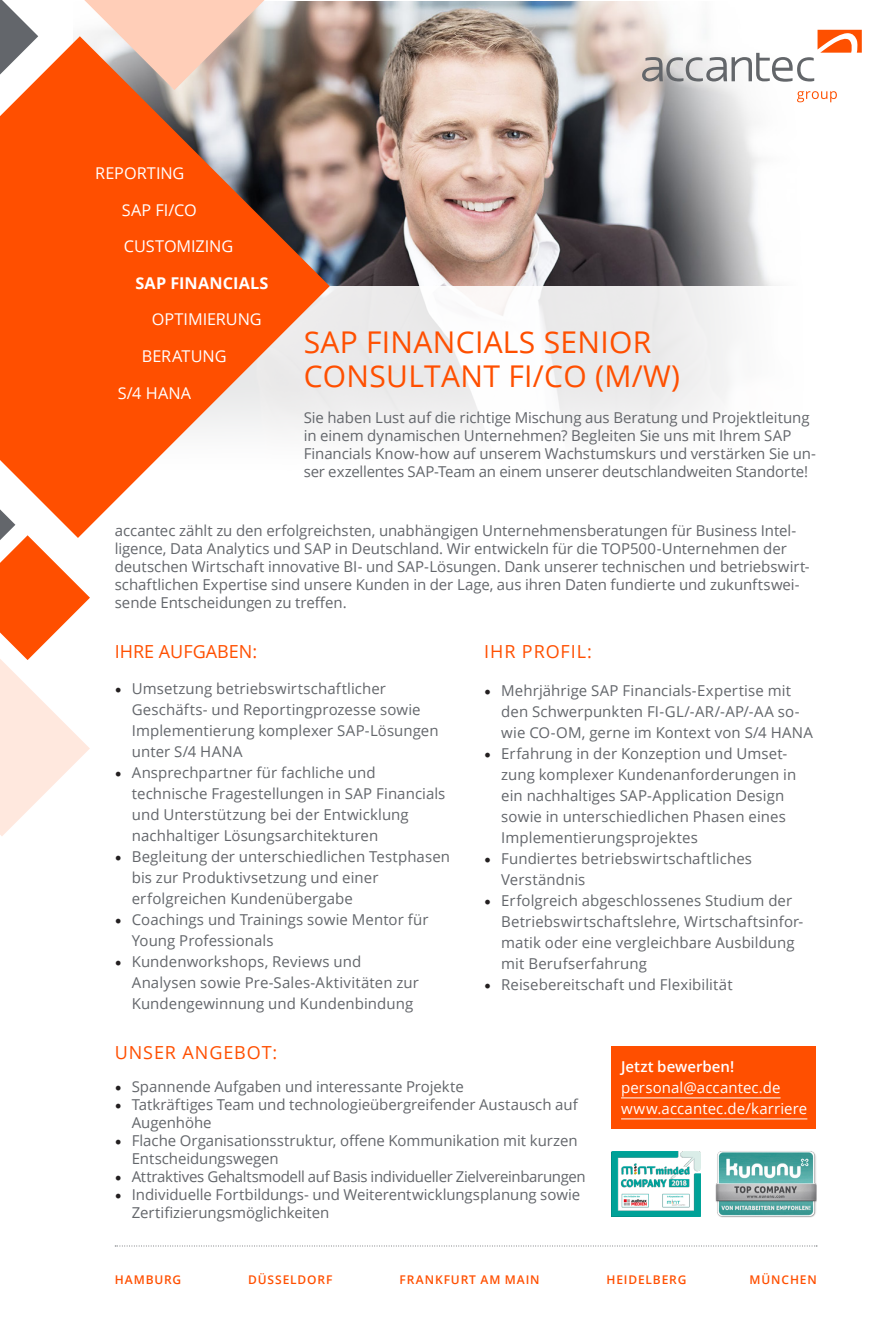
<style>
.page{position:relative;width:893px;height:1327px;background:#fff}
.page>*{position:absolute;margin:0;border:0;box-sizing:border-box;transform-origin:0 0}
.t1{font:30px/34.5px "Open Sans";letter-spacing:.01em;color:#ff4f00}
.t2{font:18px "Open Sans";letter-spacing:.05em;color:#ff4f00}
.t3{font:18px "Open Sans";color:#ff4f00}
.t4{font:16.2px "Open Sans";letter-spacing:-.005em;color:#fff}
.t5{font:700 16.2px "Open Sans";letter-spacing:.015em;color:#fff}
.t6{font:15px/21px "Open Sans";color:#63666b}
.t7{font:15px "Open Sans";letter-spacing:-.025em;color:#63666b}
.t8{font:15px/21px "Open Sans";letter-spacing:.005em;color:#fff}
.t9{font:600 15px "Open Sans";color:#fff}
.t10{font:600 12px "Open Sans";letter-spacing:.07em;color:#ff4f00}
.s1{font-family:"Minion Pro";font-size:18px;color:#231f20}
</style>
<div class="page">
<img style="left:265px;top:2px;width:573px;height:284px">
<div style="left:0;top:286px;width:893px;height:213px;background:linear-gradient(to bottom,#f0f0f0,#fefefe)"></div>
<div style="left:611px;top:1046px;width:204px;height:82px;background:#ff4f00"></div>
<svg style="left:642px;top:30px;width:220px;height:52px"></svg>
<svg style="left:797px;top:91px;width:40px;height:11px"></svg>
<svg style="left:84px;top:0;width:181px;height:36px"></svg>
<svg style="left:0;top:0;width:38px;height:36px"></svg>
<svg style="left:0;top:538px;width:90px;height:298px"></svg>
<hr style="left:621px;top:1097px;width:160px;height:1px;background:#fff">
<hr style="left:621px;top:1118px;width:186px;height:1px;background:#fff">
<svg style="left:115px;top:1245px;width:702px;height:1px"></svg>
<svg style="left:0;top:36px;width:330px;height:502px;fill:#ff4f00"></svg>
<img style="left:715px;top:1151px;width:102px;height:67px">
<img style="left:611px;top:1151px;width:90px;height:65px">
<p class="t4" style="left:95px;top:162px;width:91px">REPORTING</p>
<p class="t4" style="left:122px;top:198px;width:76px">SAP FI/CO</p>
<p class="t4" style="left:124px;top:235px;width:111px">CUSTOMIZING</p>
<p class="t5" style="left:135px;top:271px;width:135px">SAP FINANCIALS</p>
<p class="t4" style="left:152px;top:308px;width:111px">OPTIMIERUNG</p>
<p class="t4" style="left:142px;top:345px;width:86px">BERATUNG</p>
<p class="t4" style="left:118px;top:381px;width:75px">S/4 HANA</p>
<h1 class="t1" style="left:304px;top:324px;width:378px">SAP FINANCIALS SENIOR<br>CONSULTANT FI/CO (M/W)</h1>
<p class="t6" style="left:304px;top:409px;width:514px;line-height:18px">Sie haben Lust auf die richtige Mischung aus Beratung und Projektleitung in einem dynamischen Unternehmen? Begleiten Sie uns mit Ihrem SAP Financials Know-how auf unserem Wachstumskurs und verstärken Sie un&shy;ser exzellentes SAP-Team an einem unserer deutschlandweiten Standorte!</p>
<p class="t6" style="left:115px;top:521px;width:696px;line-height:18px">accantec zählt zu den erfolgreichsten, unabhängigen Unternehmensberatungen für Business Intel&shy;ligence, Data Analytics und SAP in Deutschland. Wir entwickeln für die TOP500-Unternehmen der deutschen Wirtschaft innovative BI- und SAP-Lösungen. Dank unserer technischen und betriebswirt&shy;schaftlichen Expertise sind unsere Kunden in der Lage, aus ihren Daten fundierte und zukunftswei&shy;sende Entscheidungen zu treffen.</p>
<p class="t2" style="left:484px;top:639px;width:109px">IHR PROFIL:</p>
<p class="t6" style="left:501px;top:679px;width:313px;text-indent:-17px"><span class="s1">•</span> Mehrjährige SAP Financials-Expertise mit den Schwerpunkten FI-GL/-AR/-AP/-AA so&shy;wie CO-OM, gerne im Kontext von S/4 HANA</p>
<p class="t6" style="left:501px;top:742px;width:296px;text-indent:-17px"><span class="s1">•</span> Erfahrung in der Konzeption und Umset&shy;zung komplexer Kundenanforderungen in ein nachhaltiges SAP-Application Design sowie in unterschiedlichen Phasen eines Implementierungsprojektes</p>
<p class="t6" style="left:501px;top:847px;width:252px;text-indent:-17px"><span class="s1">•</span> Fundiertes betriebswirtschaftliches<br>Verständnis</p>
<p class="t6" style="left:501px;top:889px;width:304px;text-indent:-17px"><span class="s1">•</span> Erfolgreich abgeschlossenes Studium der Betriebswirtschaftslehre, Wirtschaftsinfor&shy;matik oder eine vergleichbare Ausbildung mit Berufserfahrung</p>
<p class="t6" style="left:484px;top:973px;width:250px"><span class="s1">•</span> Reisebereitschaft und Flexibilität</p>
<p class="t3" style="left:115px;top:639px;width:144px">IHRE AUFGABEN:</p>
<p class="t6" style="left:132px;top:678px;width:308px;text-indent:-17px"><span class="s1">•</span> Umsetzung betriebswirtschaftlicher Geschäfts- und Reportingprozesse sowie Implementierung komplexer SAP-Lösungen unter S/4 HANA</p>
<p class="t6" style="left:132px;top:762px;width:315px;text-indent:-17px"><span class="s1">•</span> Ansprechpartner für fachliche und technische Fragestellungen in SAP Financials und Unterstützung bei der Entwicklung nachhaltiger Lösungsarchitekturen</p>
<p class="t6" style="left:132px;top:846px;width:320px;text-indent:-17px"><span class="s1">•</span> Begleitung der unterschiedlichen Testphasen bis zur Produktivsetzung und einer erfolgreichen Kundenübergabe</p>
<p class="t6" style="left:132px;top:909px;width:298px;text-indent:-17px"><span class="s1">•</span> Coachings und Trainings sowie Mentor für<br>Young Professionals</p>
<p class="t6" style="left:132px;top:951px;width:289px;text-indent:-17px"><span class="s1">•</span> Kundenworkshops, Reviews und<br>Analysen sowie Pre-Sales-Aktivitäten zur<br>Kundengewinnung und Kundenbindung</p>
<p class="t2" style="left:115px;top:1040px;width:164px">UNSER ANGEBOT:</p>
<p class="t6" style="left:115px;top:1075px;width:351px"><span class="s1">•</span> Spannende Aufgaben und interessante Projekte</p>
<p class="t6" style="left:132px;top:1095px;width:447px;line-height:18px;text-indent:-17px"><span class="s1">•</span> Tatkräftiges Team und technologieübergreifender Austausch auf<br>Augenhöhe</p>
<p class="t6" style="left:132px;top:1131px;width:447px;line-height:18px;text-indent:-17px"><span class="s1">•</span> Flache Organisationsstruktur, offene Kommunikation mit kurzen<br>Entscheidungswegen</p>
<p class="t7" style="left:115px;top:1166px;width:472px"><span class="s1">•</span> Attraktives Gehaltsmodell auf Basis individueller Zielvereinbarungen</p>
<p class="t6" style="left:132px;top:1185px;width:450px;line-height:18px;text-indent:-17px"><span class="s1">•</span> Individuelle Fortbildungs- und Weiterentwicklungsplanung sowie<br>Zertifizierungsmöglichkeiten</p>
<p class="t9" style="left:621px;top:1056px;width:115px">Jetzt bewerben!</p>
<p class="t8" style="left:621px;top:1077px;width:188px">personal@accantec.de www.accantec.de/karriere</p>
<p class="t10" style="left:115px;top:1271px;width:68px">HAMBURG</p>
<p class="t10" style="left:248px;top:1271px;width:86px">DÜSSELDORF</p>
<p class="t10" style="left:399px;top:1271px;width:142px">FRANKFURT AM MAIN</p>
<p class="t10" style="left:607px;top:1271px;width:81px">HEIDELBERG</p>
<p class="t10" style="left:750px;top:1271px;width:69px">MÜNCHEN</p>
</div>
